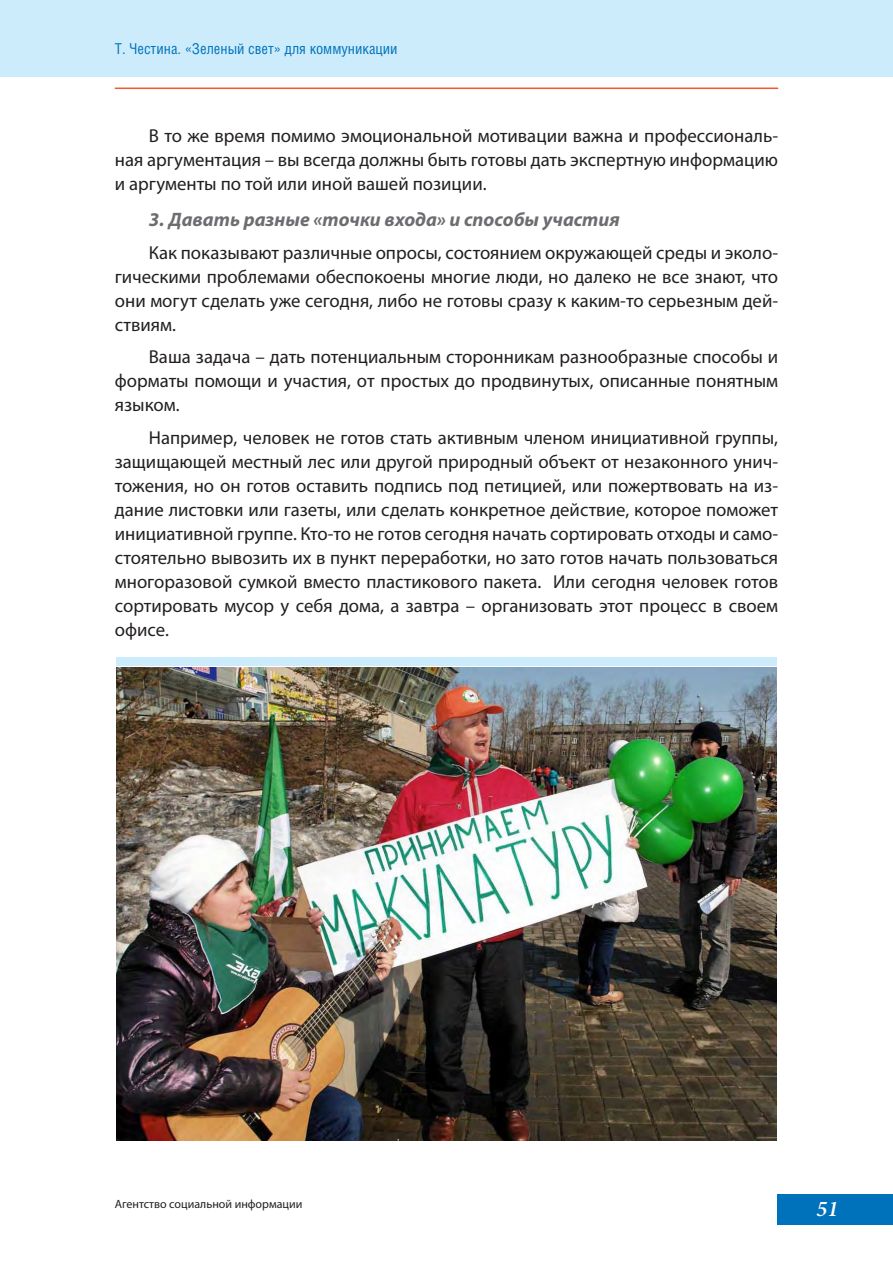
<style>
.page{position:relative;width:893px;height:1263px;background:#fff}
.page>*{position:absolute;margin:0;border:0;box-sizing:border-box;transform-origin:0 0}
.t1{font:italic 600 22.5px "Minion Pro";color:#fff}
.подзаголовок_3{font:italic 700 19.5px "Myriad Pro";color:#6c6d70}
.основной{font:18.75px/24px "Myriad Pro";color:#231f20;text-align:justify}
.автор_колонтитул{font:15px "Helios Cond";color:#0072bc}
.t2{font:12px "Myriad Pro";color:#231f20}
</style>
<div class="page">
<div style="left:0;top:0;width:893px;height:77px;background:#cdecfb"></div>
<hr style="left:115px;top:88px;width:663px;height:1px;background:#f15929">
<div style="left:778px;top:1194px;width:115px;height:30px;background:#0072bc"></div>
<img style="left:116px;top:667px;width:660px;height:473px">
<div style="left:116px;top:657px;width:661px;height:9px;background:#cdecfb"></div>
<p class="автор_колонтитул" style="left:115px;top:40px;width:284px">Т. Честина. «Зеленый свет» для коммуникации</p>
<p class="основной" style="left:115px;top:123px;width:665px;text-indent:34px">В то же время помимо эмоциональной мотивации важна и профессиональ&shy;ная аргументация – вы всегда должны быть готовы дать экспертную информацию и аргументы по той или иной вашей позиции.</p>
<p class="подзаголовок_3" style="left:149px;top:207px;width:472px">3. Давать разные «точки входа» и способы участия</p>
<p class="основной" style="left:115px;top:240px;width:665px;text-indent:34px">Как показывают различные опросы, состоянием окружающей среды и эколо&shy;гическими проблемами обеспокоены многие люди, но далеко не все знают, что они могут сделать уже сегодня, либо не готовы сразу к каким-то серьезным дей&shy;ствиям.</p>
<p class="основной" style="left:115px;top:345px;width:665px;text-indent:34px">Ваша задача – дать потенциальным сторонникам разнообразные способы и форматы помощи и участия, от простых до продвинутых, описанные понятным языком.</p>
<p class="основной" style="left:115px;top:425px;width:665px;text-indent:34px">Например, человек не готов стать активным членом инициативной группы, защищающей местный лес или другой природный объект от незаконного унич&shy;тожения, но он готов оставить подпись под петицией, или пожертвовать на из&shy;дание листовки или газеты, или сделать конкретное действие, которое поможет инициативной группе. Кто-то не готов сегодня начать сортировать отходы и само&shy;стоятельно вывозить их в пункт переработки, но зато готов начать пользоваться многоразовой сумкой вместо пластикового пакета. Или сегодня человек готов сортировать мусор у себя дома, а завтра – организовать этот процесс в своем офисе.</p>
<p class="t2" style="left:115px;top:1197px;width:189px">Агентство социальной информации</p>
<p class="t1" style="left:816px;top:1192px;width:24px">51</p>
</div>
